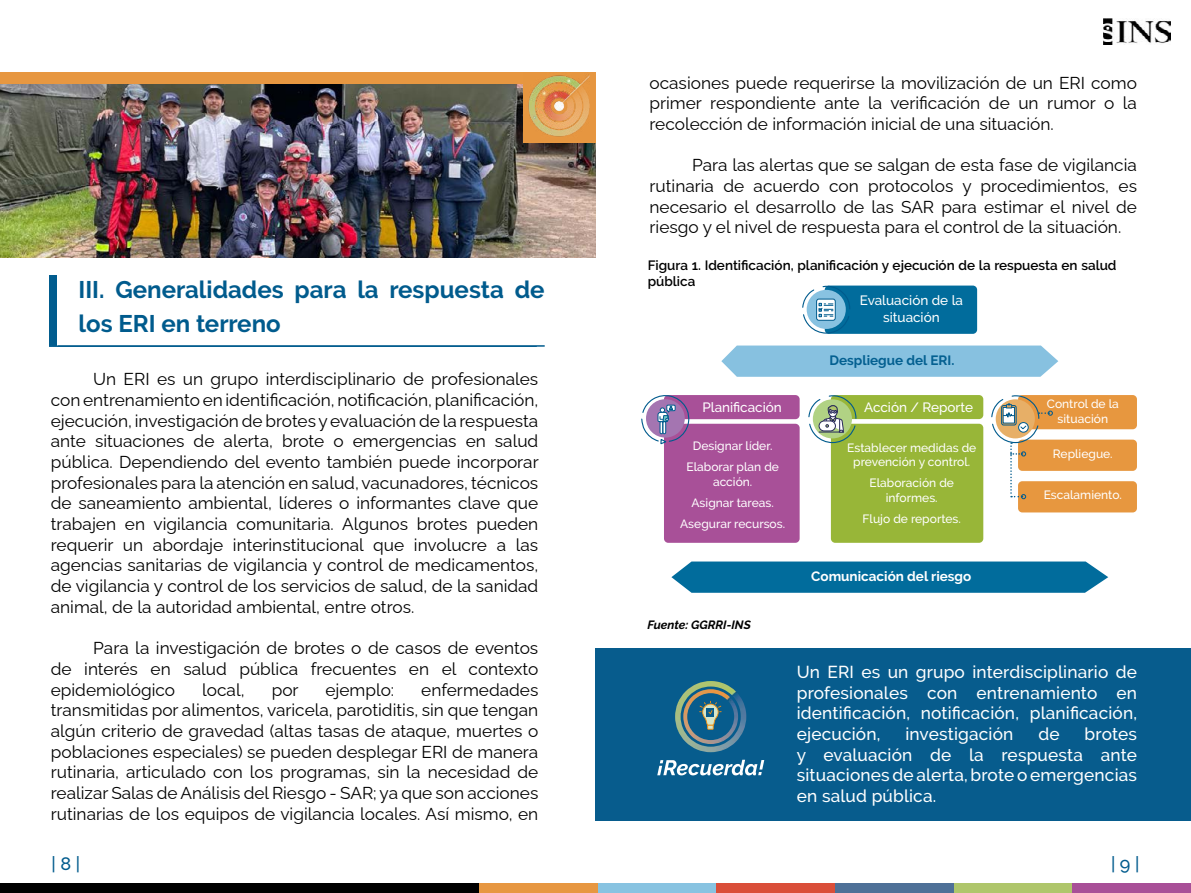
<style>
.page{position:relative;width:1191px;height:893px;background:#fff}
.page>*{position:absolute;margin:0;border:0;box-sizing:border-box;transform-origin:0 0}
.t1{font:700 24px/34.5px "Raleway";color:#005b8d}
.t2{font:500 18px "Raleway";color:#005b8d}
.t3{font:17.25px/20.7px "Raleway";color:#000;text-align:justify}
.t4{font:500 17.25px/20.7px "Raleway";letter-spacing:.01em;color:#fff;text-align:justify}
.t5{font:600 13.5px/16.2px "Raleway";color:#000}
.t6{font:500 13.5px/16.2px "Raleway";color:#fff;text-align:center}
.t7{font:700 13.5px "Raleway";color:#fff}
.t8{font:700 13.5px "Raleway";color:#046091}
.t9{font:500 12px/14.4px "Raleway";color:#fff;text-align:center}
.t10{font:italic 700 12px "Raleway";color:#000}
</style>
<div class="page">
<img style="left:1103px;top:18px;width:67px;height:27px">
<div style="left:0;top:883px;width:481px;height:10px;background:#000"></div>
<div style="left:479px;top:883px;width:119px;height:10px;background:#e79741"></div>
<div style="left:598px;top:883px;width:118px;height:10px;background:#88c3e1"></div>
<div style="left:716px;top:883px;width:119px;height:10px;background:#da4e39"></div>
<div style="left:835px;top:883px;width:118px;height:10px;background:#4e7097"></div>
<div style="left:953px;top:883px;width:119px;height:10px;background:#afc66b"></div>
<div style="left:1072px;top:883px;width:119px;height:10px;background:#a84f97"></div>
<hr style="left:57px;top:345px;width:488px;height:2px;background:#005b8d">
<img style="left:0;top:84px;width:595px;height:173px">
<div style="left:0;top:72px;width:596px;height:12px;background:#e79741"></div>
<div style="left:523px;top:72px;width:73px;height:70px;background:#e79741"></div>
<img style="left:528px;top:74px;width:62px;height:63px">
<div style="left:1018px;top:440px;width:119px;height:31px;background:#e7973f;border-radius:4px"></div>
<div style="left:1018px;top:481px;width:119px;height:31px;background:#e7973f;border-radius:4px"></div>
<div style="left:831px;top:424px;width:152px;height:119px;background:#98b638;border-radius:4px"></div>
<div style="left:664px;top:424px;width:135px;height:119px;background:#a85098;border-radius:4px"></div>
<div style="left:824px;top:286px;width:153px;height:48px;background:#016c9c;border-radius:4px"></div>
<svg style="left:802px;top:286px;width:49px;height:48px"></svg>
<div style="left:664px;top:395px;width:135px;height:24px;background:#a85098;border-radius:4px"></div>
<div style="left:831px;top:395px;width:152px;height:24px;background:#98b638;border-radius:4px"></div>
<div style="left:1018px;top:395px;width:119px;height:34px;background:#e7973f;border-radius:4px"></div>
<svg style="left:641px;top:395px;width:48px;height:50px"></svg>
<svg style="left:808px;top:395px;width:49px;height:49px"></svg>
<svg style="left:991px;top:395px;width:62px;height:104px"></svg>
<svg style="left:721px;top:346px;width:337px;height:31px;background:#8dc4e1"></svg>
<svg style="left:671px;top:561px;width:437px;height:32px;background:#1376a3"></svg>
<div style="left:595px;top:648px;width:596px;height:173px;background:#075c8d"></div>
<svg style="left:657px;top:760px;width:107px;height:15px"></svg>
<img style="left:675px;top:681px;width:71px;height:71px">
<h1 class="t1" style="left:78px;top:272px;width:467px">III. Generalidades para la respuesta de los ERI en terreno</h1>
<p class="t3" style="left:51px;top:367px;width:489px;text-indent:43px">Un ERI es un grupo interdisciplinario de profesionales con entrenamiento en identificación, notificación, planificación, ejecución, investigación de brotes y evaluación de la respuesta ante situaciones de alerta, brote o emergencias en salud pública. Dependiendo del evento también puede incorporar profesionales para la atención en salud, vacunadores, técnicos de saneamiento ambiental, líderes o informantes clave que trabajen en vigilancia comunitaria. Algunos brotes pueden requerir un abordaje interinstitucional que involucre a las agencias sanitarias de vigilancia y control de medicamentos, de vigilancia y control de los servicios de salud, de la sanidad animal, de la autoridad ambiental, entre otros.</p>
<p class="t3" style="left:51px;top:636px;width:489px;text-indent:43px">Para la investigación de brotes o de casos de eventos de interés en salud pública frecuentes en el contexto epidemiológico</p>
<p class="t3" style="left:51px;top:677px;width:489px;text-indent:370px">enfermedades transmitidas por alimentos, varicela, parotiditis, sin que tengan algún criterio de gravedad (altas tasas de ataque, muertes o poblaciones especiales) se pueden desplegar ERI de manera rutinaria, articulado con los programas, sin la necesidad de realizar Salas de Análisis del Riesgo - SAR; ya que son acciones rutinarias de los equipos de vigilancia locales. Así mismo, en</p>
<p class="t3" style="left:202px;top:677px;width:44px">local,</p>
<p class="t3" style="left:272px;top:677px;width:28px">por</p>
<p class="t3" style="left:325px;top:677px;width:70px">ejemplo:</p>
<p class="t3" style="left:649px;top:70px;width:489px">ocasiones puede requerirse la movilización de un ERI como primer respondiente ante la verificación de un rumor o la recolección de información inicial de una situación.</p>
<p class="t3" style="left:649px;top:153px;width:489px;text-indent:43px">Para las alertas que se salgan de esta fase de vigilancia rutinaria de acuerdo con protocolos y procedimientos, es necesario el desarrollo de las SAR para estimar el nivel de riesgo y el nivel de respuesta para el control de la situación.</p>
<p class="t5" style="left:647px;top:257px;width:470px">Figura 1. Identificación, planificación y ejecución de la respuesta en salud pública</p>
<p class="t6" style="left:859px;top:293px;width:105px">Evaluación de la situación</p>
<p class="t8" style="left:829px;top:352px;width:126px">Despliegue del ERI.</p>
<p class="t6" style="left:702px;top:399px;width:81px">Planificación</p>
<p class="t6" style="left:864px;top:399px;width:110px">Acción / Reporte</p>
<p class="t9" style="left:1047px;top:397px;width:73px">Control de la situación</p>
<p class="t9" style="left:686px;top:435px;width:94px;line-height:21px">Designar líder.<br>Elaborar plan de</p>
<p class="t9" style="left:680px;top:471px;width:106px;line-height:21px">acción.<br>Asignar tareas.<br>Asegurar recursos.</p>
<p class="t9" style="left:847px;top:441px;width:131px">Establecer medidas de prevención y control.</p>
<p class="t9" style="left:869px;top:476px;width:86px">Elaboración de informes.</p>
<p class="t9" style="left:862px;top:511px;width:100px">Flujo de reportes.</p>
<p class="t9" style="left:1053px;top:447px;width:61px">Repliegue.</p>
<p class="t9" style="left:1043px;top:488px;width:80px">Escalamiento.</p>
<p class="t10" style="left:647px;top:618px;width:105px">Fuente: GGRRI-INS</p>
<p class="t7" style="left:811px;top:568px;width:162px">Comunicación del riesgo</p>
<p class="t4" style="left:796px;top:661px;width:342px">Un ERI es un grupo interdisciplinario de profesionales con entrenamiento en identificación, notificación, planificación, ejecución,</p>
<p class="t4" style="left:796px;top:724px;width:342px;text-indent:288px">brotes y evaluación de la respuesta ante situaciones de alerta, brote o emergencias en salud pública.</p>
<p class="t4" style="left:905px;top:724px;width:110px">investigación</p>
<p class="t4" style="left:1038px;top:724px;width:23px">de</p>
<p class="t2" style="left:52px;top:853px;width:30px">| 8 |</p>
<p class="t2" style="left:1111px;top:853px;width:30px">| 9 |</p>
</div>
